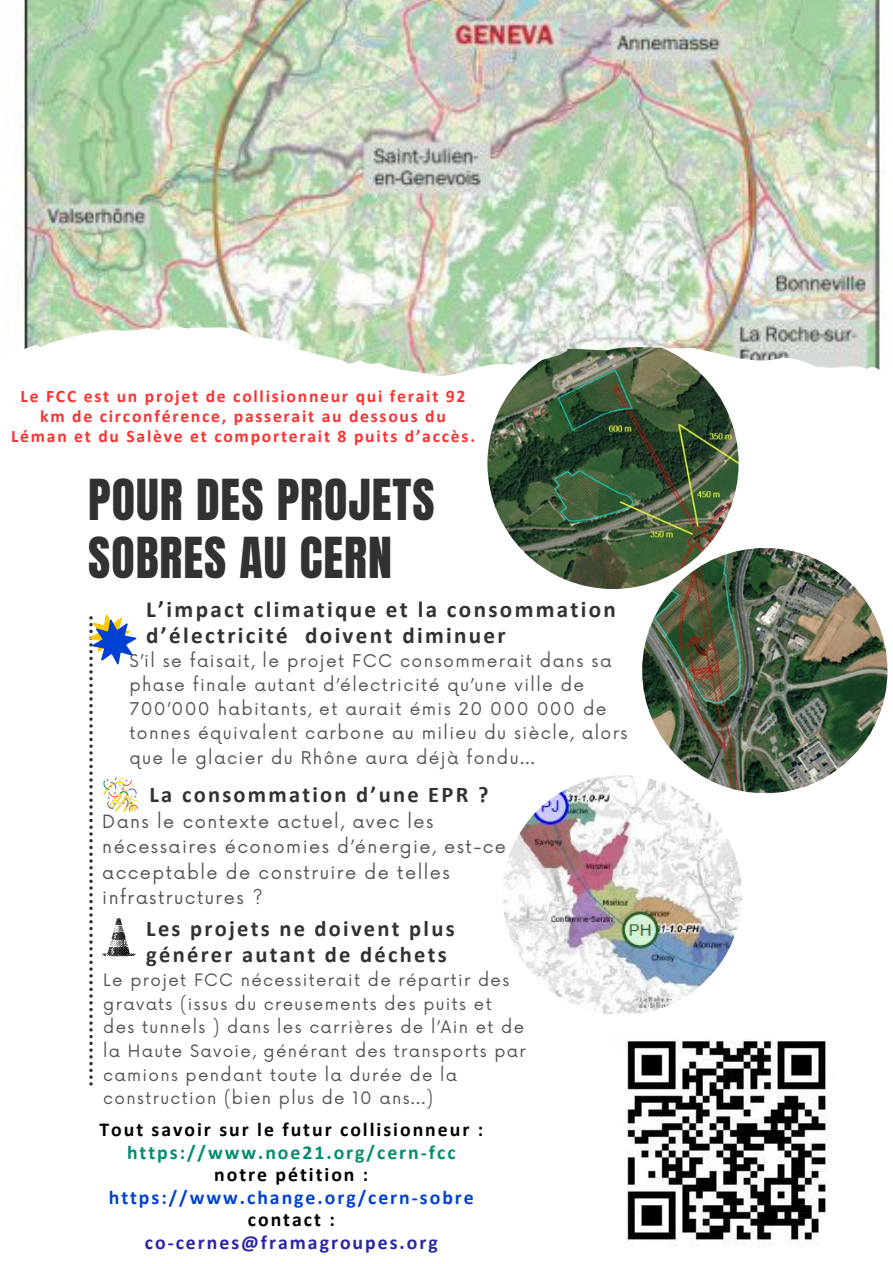
<style>
.page{position:relative;width:893px;height:1264px;background:#fff}
.page>*{position:absolute;margin:0;border:0;box-sizing:border-box;transform-origin:0 0}
.t1{font:48px/58.5px "Anton";letter-spacing:.02em;color:#323232}
.t2{font:700 23.1px/26.5px "Calibri";letter-spacing:.1em;color:#323232}
.t3{font:700 22.5px/25.8px "Calibri";letter-spacing:.1em;color:#323232}
.t4{font:700 19.8px/22.5px "Calibri";letter-spacing:.1em;color:#000;text-align:center}
.t5{font:700 19.8px/22.5px "Calibri";letter-spacing:.1em;color:#0041d1;text-align:center}
.t6{font:700 19.8px "Calibri";letter-spacing:.1em;color:#2924a8}
.t7{font:17.85px/25.2px "Now";letter-spacing:.08em;color:#545454}
.t8{font:700 17.55px/20.2px "Calibri";letter-spacing:.1em;color:#ff3131;text-align:center}
.t9{font:17.1px/24.2px "Now";letter-spacing:.08em;color:#545454}
.t10{font:16.65px/23.5px "Now";letter-spacing:.08em;color:#545454}
.s1{color:#008d6f}
.s2{color:#000}
</style>
<div class="page">
<img style="left:502px;top:775px;width:239px;height:239px;border-radius:50%">
<img style="left:642px;top:548px;width:245px;height:245px;border-radius:50%">
<img style="left:487px;top:338px;width:251px;height:251px;border-radius:50%">
<img style="left:21px;top:0;width:860px;height:378px">
<img style="left:624px;top:1040px;width:205px;height:206px">
<svg style="left:89px;top:614px;width:49px;height:471px"></svg>
<p class="t8" style="left:11px;top:387px;width:465px">Le FCC est un projet de collisionneur qui ferait 92 km de circonférence, passerait au dessous du<br>Léman et du Salève et comporterait 8 puits d’accès.</p>
<p class="t1" style="left:88px;top:471px;width:348px">POUR DES PROJETS<br>SOBRES AU CERN</p>
<p class="t2" style="left:146px;top:597px;width:471px">L’impact climatique et la consommation d’électricité doivent diminuer</p>
<p class="t9" style="left:129px;top:649px;width:499px">S’il se faisait, le projet FCC consommerait dans sa phase finale autant d’électricité qu’une ville de 700’000 habitants, et aurait émis 20 000 000 de tonnes équivalent carbone au milieu du siècle, alors que le glacier du Rhône aura déjà fondu...</p>
<p class="t3" style="left:149px;top:783px;width:340px">La consommation d’une EPR ?</p>
<p class="t7" style="left:102px;top:809px;width:405px">Dans le contexte actuel, avec les nécessaires économies d’énergie, est-ce acceptable de construire de telles infrastructures ?</p>
<p class="t3" style="left:146px;top:917px;width:310px">Les projets ne doivent plus générer autant de déchets</p>
<p class="t10" style="left:103px;top:969px;width:424px">Le projet FCC nécessiterait de répartir des gravats (issus du creusements des puits et des tunnels ) dans les carrières de l’Ain et de la Haute Savoie, générant des transports par camions pendant toute la durée de la construction (bien plus de 10 ans...)</p>
<p class="t4" style="left:99px;top:1120px;width:385px">Tout savoir sur le futur collisionneur : <span class="s1">https://www.noe21.org/cern-fcc</span></p>
<p class="t5" style="left:109px;top:1165px;width:366px"><span class="s2">notre pétition : </span>https://www.change.org/cern-sobre</p>
<p class="t4" style="left:248px;top:1210px;width:88px">contact :</p>
<p class="t6" style="left:145px;top:1233px;width:294px">co-cernes@framagroupes.org</p>
</div>
